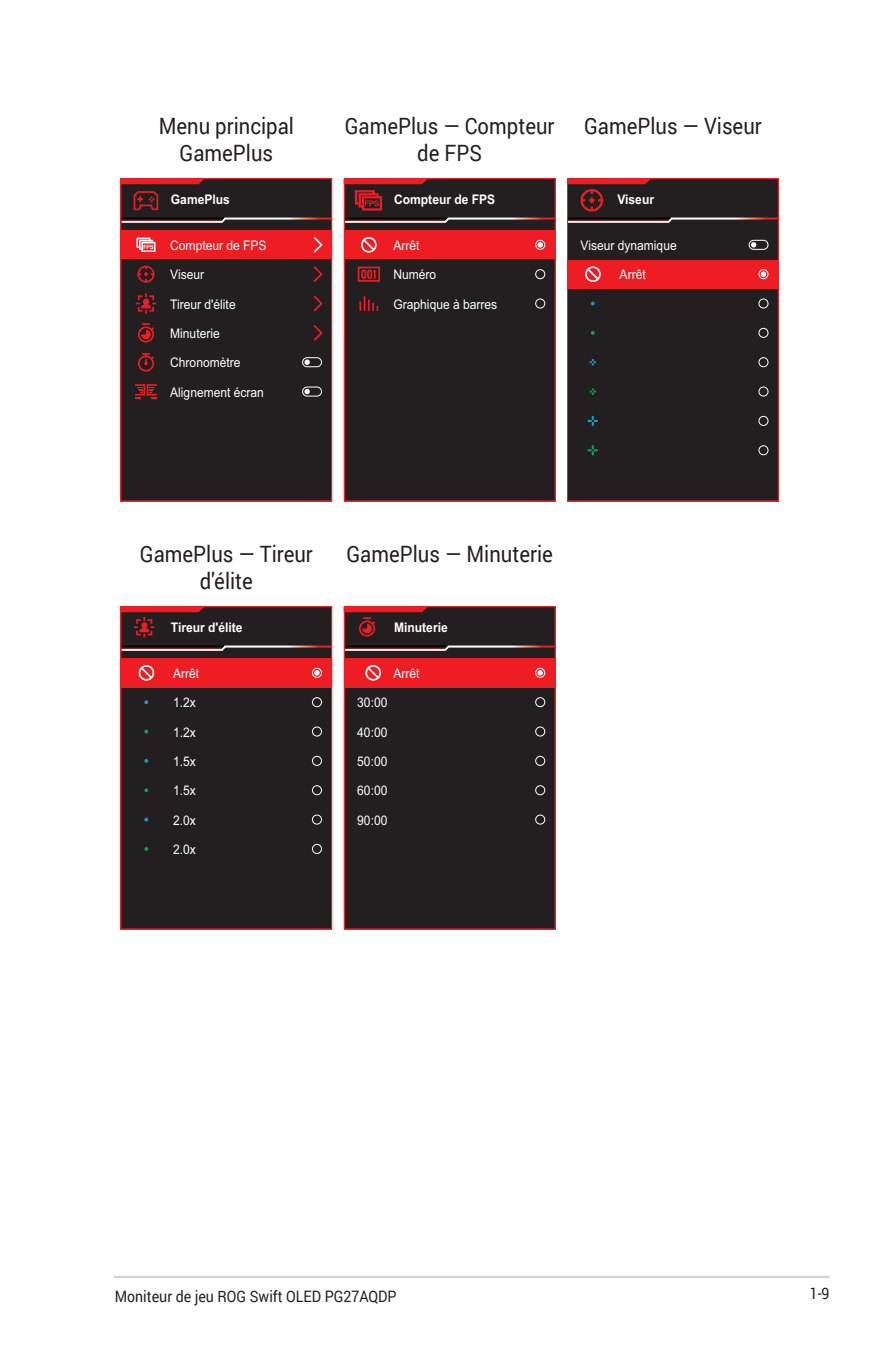
<style>
.page{position:relative;width:893px;height:1346px;background:#fff}
.page>*{position:absolute;margin:0;border:0;box-sizing:border-box;transform-origin:0 0}
.Body{font:22.5px/27px "Roboto";color:#231f20;text-align:center;scale:.9 1}
.t1{font:15.75px "Roboto";color:#231f20;scale:.9 1}
.t2{font:13.28px "Arial";color:#fff;scale:.91 1}
.t3{font:700 13.28px "Arial";color:#fff;scale:.91 1}
</style>
<div class="page">
<hr style="left:114px;top:1276px;width:715px;height:2px;background:#d1d2d4">
<svg style="left:120px;top:178px;width:212px;height:323px;background:#3d2022"></svg>
<svg style="left:138px;top:353px;width:16px;height:19px"></svg>
<svg style="left:135px;top:384px;width:22px;height:15px"></svg>
<svg style="left:138px;top:323px;width:16px;height:19px"></svg>
<svg style="left:344px;top:178px;width:211px;height:323px;background:#3c2022"></svg>
<svg style="left:567px;top:178px;width:212px;height:323px;background:#3b2022"></svg>
<svg style="left:584px;top:266px;width:18px;height:16px"></svg>
<svg style="left:120px;top:606px;width:212px;height:323px;background:#3c2022"></svg>
<svg style="left:120px;top:606px;width:85px;height:31px;background:#581e20"></svg>
<svg style="left:344px;top:606px;width:211px;height:323px;background:#3a2022"></svg>
<svg style="left:344px;top:606px;width:84px;height:30px;background:#591e20"></svg>
<p class="Body" style="left:159px;top:112px;width:152px">Menu principal<br>GamePlus</p>
<p class="Body" style="left:345px;top:112px;width:235px">GamePlus — Compteur de FPS</p>
<p class="Body" style="left:584px;top:112px;width:199px">GamePlus — Viseur</p>
<p class="t3" style="left:171px;top:190px;width:66px">GamePlus</p>
<p class="t2" style="left:170px;top:236px;width:107px">Compteur de FPS</p>
<p class="t2" style="left:170px;top:265px;width:39px">Viseur</p>
<p class="t2" style="left:170px;top:295px;width:73px">Tireur d'élite</p>
<p class="t2" style="left:170px;top:324px;width:56px">Minuterie</p>
<p class="t2" style="left:170px;top:354px;width:79px">Chronomètre</p>
<p class="t2" style="left:170px;top:383px;width:105px">Alignement écran</p>
<p class="t3" style="left:394px;top:190px;width:113px">Compteur de FPS</p>
<p class="t2" style="left:393px;top:236px;width:30px">Arrêt</p>
<p class="t2" style="left:393px;top:265px;width:49px">Numéro</p>
<p class="t2" style="left:393px;top:295px;width:116px">Graphique à barres</p>
<p class="t3" style="left:617px;top:190px;width:42px">Viseur</p>
<p class="t2" style="left:580px;top:236px;width:107px">Viseur dynamique</p>
<p class="t2" style="left:620px;top:265px;width:30px">Arrêt</p>
<p class="Body" style="left:140px;top:540px;width:194px">GamePlus — Tireur d'élite</p>
<p class="Body" style="left:346px;top:540px;width:231px">GamePlus — Minuterie</p>
<p class="t3" style="left:171px;top:618px;width:80px">Tireur d'élite</p>
<p class="t3" style="left:394px;top:618px;width:60px">Minuterie</p>
<p class="t2" style="left:393px;top:664px;width:30px">Arrêt</p>
<p class="t2" style="left:357px;top:693px;width:35px">30:00</p>
<p class="t2" style="left:357px;top:723px;width:35px">40:00</p>
<p class="t2" style="left:357px;top:752px;width:35px">50:00</p>
<p class="t2" style="left:357px;top:781px;width:35px">60:00</p>
<p class="t2" style="left:357px;top:811px;width:35px">90:00</p>
<p class="t2" style="left:173px;top:664px;width:30px">Arrêt</p>
<p class="t2" style="left:173px;top:693px;width:27px">1.2x</p>
<p class="t2" style="left:173px;top:723px;width:27px">1.2x</p>
<p class="t2" style="left:173px;top:752px;width:27px">1.5x</p>
<p class="t2" style="left:173px;top:781px;width:27px">1.5x</p>
<p class="t2" style="left:173px;top:811px;width:27px">2.0x</p>
<p class="t2" style="left:173px;top:840px;width:27px">2.0x</p>
<p class="t1" style="left:115px;top:1285px;width:315px">Moniteur de jeu ROG Swift OLED PG27AQDP</p>
<p class="t1" style="left:810px;top:1282px;width:24px">1-9</p>
</div>
